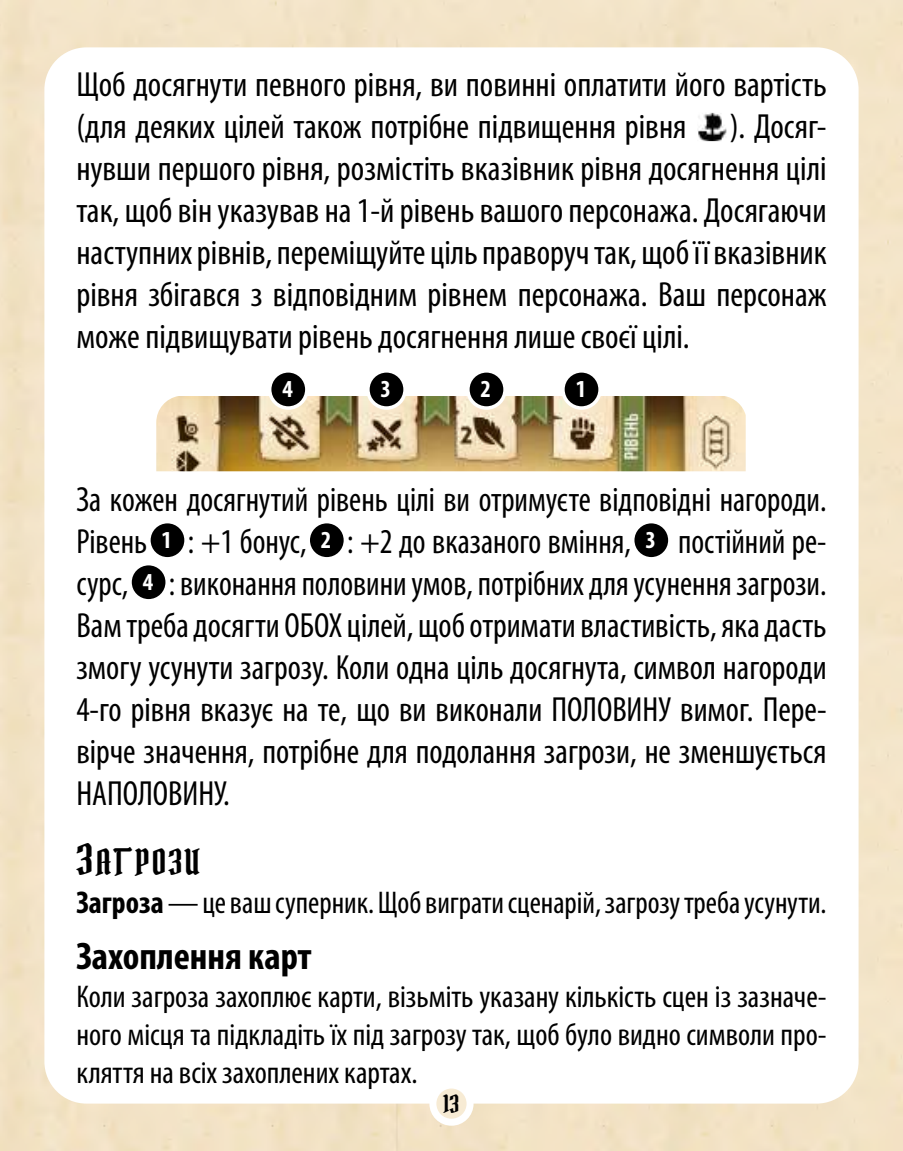
<style>
.page{position:relative;width:903px;height:1151px;background:#f3e3c6}
.page>*{position:absolute;margin:0;border:0;box-sizing:border-box;transform-origin:0 0}
.t1{font:700 condensed 38.5px "Myriad Pro";color:#000}
.t2{font:condensed 35px/42px "Myriad Pro";color:#000;text-align:justify;scale:.95 1}
.t3{font:condensed 35px/42px "Myriad Pro";color:#000;text-align:justify}
.t4{font:35px "Pirata One UA";letter-spacing:.05em;color:#000}
.t5{font:condensed 31.5px/37.8px "Myriad Pro";color:#000;text-align:justify}
.t6{font:700 condensed 24.5px "Myriad Pro";color:#fff}
.t7{font:24.5px "Pirata One UA";color:#000}
.s1{font-weight:700;font-size:24.5px;color:#fff}
.s2{font-size:42px}
.s3{font-weight:700}
</style>
<div class="page">
<div style="left:44px;top:47px;width:814px;height:1056px;background:#fff;border-radius:42px"></div>
<svg style="left:433px;top:1085px;width:37px;height:37px"></svg>
<div style="left:429px;top:1081px;width:45px;height:45px;border:7px solid #fff;border-radius:50%"></div>
<img style="left:698px;top:112px;width:29px;height:30px">
<div style="left:149px;top:522px;width:37px;height:37px;background:#000;border-radius:50%"></div>
<div style="left:147px;top:520px;width:41px;height:41px;border:4px solid #fff;border-radius:50%"></div>
<div style="left:308px;top:522px;width:37px;height:37px;background:#000;border-radius:50%"></div>
<div style="left:306px;top:520px;width:41px;height:41px;border:4px solid #fff;border-radius:50%"></div>
<div style="left:633px;top:522px;width:37px;height:37px;background:#000;border-radius:50%"></div>
<div style="left:631px;top:520px;width:41px;height:41px;border:4px solid #fff;border-radius:50%"></div>
<div style="left:130px;top:564px;width:37px;height:37px;background:#000;border-radius:50%"></div>
<div style="left:128px;top:562px;width:41px;height:41px;border:4px solid #fff;border-radius:50%"></div>
<img style="left:156px;top:396px;width:590px;height:75px">
<div style="left:270px;top:371px;width:37px;height:37px;background:#000;border-radius:50%"></div>
<div style="left:268px;top:369px;width:41px;height:41px;border:4px solid #fff;border-radius:50%"></div>
<div style="left:368px;top:371px;width:37px;height:37px;background:#000;border-radius:50%"></div>
<div style="left:366px;top:369px;width:41px;height:41px;border:4px solid #fff;border-radius:50%"></div>
<div style="left:468px;top:371px;width:37px;height:37px;background:#000;border-radius:50%"></div>
<div style="left:466px;top:369px;width:41px;height:41px;border:4px solid #fff;border-radius:50%"></div>
<div style="left:563px;top:371px;width:37px;height:37px;background:#000;border-radius:50%"></div>
<div style="left:561px;top:369px;width:41px;height:41px;border:4px solid #fff;border-radius:50%"></div>
<p class="t3" style="left:76px;top:64px;width:752px">Щоб досягнути певного рівня, ви повинні оплатити його вартість (для деяких цілей також потрібне підвищення рівня ). Досяг&shy;нувши першого рівня, розмістіть вказівник рівня досягнення цілі так, щоб він указував на 1-й рівень вашого персонажа. Досягаючи наступних рівнів, переміщуйте ціль праворуч так, щоб її вказівник рівня збігався з відповідним рівнем персонажа. Ваш персонаж може підвищувати рівень досягнення лише своєї цілі.</p>
<p class="t6" style="left:282px;top:376px;width:12px">4</p>
<p class="t6" style="left:381px;top:376px;width:12px">3</p>
<p class="t6" style="left:481px;top:376px;width:12px">2</p>
<p class="t6" style="left:576px;top:376px;width:12px">1</p>
<p class="t2" style="left:76px;top:479px;width:791px">За кожен досягнутий рівень цілі ви отримуєте відповідні нагороди.<br>Рівень <span class="s1">1</span> : +1 бонус, <span class="s1">2</span> : +2 до вказаного вміння, <span class="s1">3</span> постійний ре&shy;сурс, <span class="s1">4</span> : виконання половини умов, потрібних для усунення загрози.<br>Вам треба досягти ОБОХ цілей, щоб отримати властивість, яка дасть змогу усунути загрозу. Коли одна ціль досягнута, символ нагороди 4-го рівня вказує на те, що ви виконали ПОЛОВИНУ вимог. Пере&shy;вірче значення, потрібне для подолання загрози, не зменшується НАПОЛОВИНУ.</p>
<p class="t4" style="left:76px;top:840px;width:126px"><span class="s2">З</span>АГРОЗИ</p>
<p class="t5" style="left:76px;top:884px;width:752px"><span class="s3">Загроза</span> — це ваш суперник. Щоб виграти сценарій, загрозу треба усунути.</p>
<p class="t1" style="left:76px;top:935px;width:237px">Захоплення карт</p>
<p class="t5" style="left:76px;top:978px;width:752px">Коли загроза захоплює карти, візьміть указану кількість сцен із зазначе&shy;ного місця та підкладіть їх під загрозу так, щоб було видно символи про&shy;кляття на всіх захоплених картах.</p>
<p class="t7" style="left:443px;top:1088px;width:17px">13</p>
</div>
